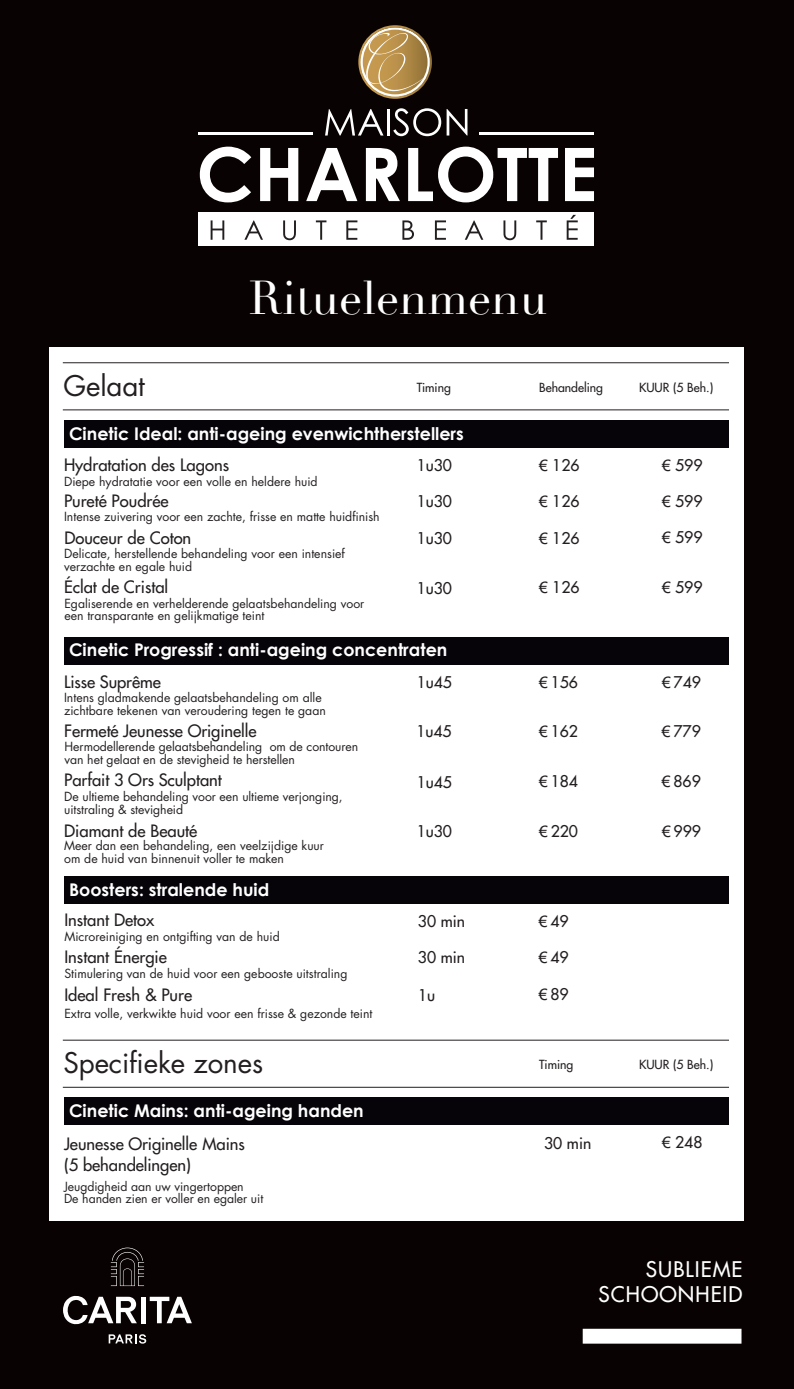
<style>
.page{position:relative;width:794px;height:1389px;background:#080302}
.page>*{position:absolute;margin:0;border:0;box-sizing:border-box;transform-origin:0 0}
.t1{font:46.38px "Didot";color:#fff}
.t2{font:27.65px "Futura";letter-spacing:-.005em;color:#231f20}
.t3{font:21px/25.2px "Futura";letter-spacing:.05em;color:#fff;text-align:right}
.t4{font:700 17.5px "Century Gothic";color:#fff}
.t5{font:16.62px/21px "Futura";color:#231f20}
.t6{font:15.75px "Futura";color:#231f20}
.t7{font:12.25px/12.2px "Futura";color:#231f20}
.t8{font:12.25px "Futura";color:#231f20}
.s1{font-family:"Arial"}
</style>
<div class="page">
<div style="left:50px;top:347px;width:694px;height:873px;background:#fff"></div>
<div style="left:583px;top:1329px;width:158px;height:15px;background:#fff"></div>
<svg style="left:111px;top:1248px;width:33px;height:38px"></svg>
<div style="left:141px;top:1297px;width:5px;height:26px;background:#fff"></div>
<svg style="left:63px;top:1295px;width:74px;height:30px"></svg>
<svg style="left:150px;top:1297px;width:42px;height:26px"></svg>
<svg style="left:109px;top:1334px;width:37px;height:10px"></svg>
<svg style="left:325px;top:109px;width:58px;height:27px"></svg>
<hr style="left:387px;top:109px;width:3px;height:27px;background:#fff">
<svg style="left:393px;top:108px;width:74px;height:28px"></svg>
<svg style="left:200px;top:147px;width:51px;height:55px"></svg>
<svg style="left:260px;top:148px;width:38px;height:53px"></svg>
<svg style="left:306px;top:148px;width:51px;height:53px"></svg>
<svg style="left:366px;top:148px;width:34px;height:53px"></svg>
<svg style="left:408px;top:147px;width:150px;height:55px"></svg>
<svg style="left:565px;top:148px;width:29px;height:53px"></svg>
<div style="left:198px;top:212px;width:395px;height:34px;background:#fff"></div>
<hr style="left:198px;top:132px;width:115px;height:3px;background:#fff">
<hr style="left:479px;top:132px;width:114px;height:3px;background:#fff">
<svg style="left:211px;top:220px;width:13px;height:20px"></svg>
<svg style="left:244px;top:220px;width:19px;height:20px"></svg>
<svg style="left:283px;top:220px;width:13px;height:20px"></svg>
<svg style="left:316px;top:220px;width:10px;height:20px"></svg>
<svg style="left:346px;top:220px;width:11px;height:20px"></svg>
<svg style="left:402px;top:220px;width:12px;height:20px"></svg>
<svg style="left:435px;top:220px;width:11px;height:20px"></svg>
<svg style="left:465px;top:220px;width:18px;height:20px"></svg>
<svg style="left:503px;top:220px;width:13px;height:20px"></svg>
<svg style="left:536px;top:220px;width:11px;height:20px"></svg>
<svg style="left:566px;top:215px;width:12px;height:25px"></svg>
<svg style="left:358px;top:25px;width:74px;height:74px"></svg>
<div style="left:64px;top:637px;width:665px;height:27px;background:#060309"></div>
<div style="left:64px;top:420px;width:665px;height:28px;background:#060309"></div>
<hr style="left:63px;top:409px;width:666px;height:1px;background:#231f20">
<hr style="left:63px;top:362px;width:666px;height:1px;background:#231f20">
<div style="left:64px;top:876px;width:665px;height:27px;background:#060309"></div>
<div style="left:64px;top:1098px;width:665px;height:27px;background:#060309"></div>
<hr style="left:63px;top:1087px;width:666px;height:1px;background:#231f20">
<hr style="left:63px;top:1040px;width:666px;height:1px;background:#231f20">
<h1 class="t1" style="left:249px;top:270px;width:300px">Rituelenmenu</h1>
<h2 class="t2" style="left:63px;top:367px;width:83px">Gelaat</h2>
<p class="t8" style="left:417px;top:379px;width:36px">Timing</p>
<p class="t8" style="left:539px;top:379px;width:65px">Behandeling</p>
<p class="t8" style="left:639px;top:379px;width:76px">KUUR (5 Beh.)</p>
<h3 class="t4" style="left:69px;top:423px;width:396px">Cinetic Ideal: anti-ageing evenwichtherstellers</h3>
<h3 class="t5" style="left:64px;top:454px;width:166px">Hydratation des Lagons</h3>
<p class="t7" style="left:64px;top:475px;width:255px">Diepe hydratatie voor een volle en heldere huid</p>
<p class="t6" style="left:417px;top:455px;width:37px">1u30</p>
<p class="t6" style="left:539px;top:455px;width:42px"><span class="s1">€</span> 126</p>
<p class="t6" style="left:662px;top:455px;width:42px"><span class="s1">€</span> 599</p>
<h3 class="t5" style="left:64px;top:490px;width:106px">Pureté Poudrée</h3>
<p class="t7" style="left:64px;top:510px;width:317px">Intense zuivering voor een zachte, frisse en matte huidfinish</p>
<p class="t6" style="left:417px;top:491px;width:37px">1u30</p>
<p class="t6" style="left:539px;top:491px;width:42px"><span class="s1">€</span> 126</p>
<p class="t6" style="left:662px;top:491px;width:42px"><span class="s1">€</span> 599</p>
<h3 class="t5" style="left:64px;top:527px;width:128px">Douceur de Coton</h3>
<p class="t7" style="left:64px;top:547px;width:282px">Delicate, herstellende behandeling voor een intensief verzachte en egale huid</p>
<p class="t6" style="left:417px;top:528px;width:37px">1u30</p>
<p class="t6" style="left:539px;top:528px;width:42px"><span class="s1">€</span> 126</p>
<p class="t6" style="left:662px;top:527px;width:42px"><span class="s1">€</span> 599</p>
<h3 class="t5" style="left:64px;top:577px;width:106px">Éclat de Cristal</h3>
<p class="t7" style="left:64px;top:597px;width:301px">Egaliserende en verhelderende gelaatsbehandeling voor een transparante en gelijkmatige teint</p>
<p class="t6" style="left:417px;top:578px;width:37px">1u30</p>
<p class="t6" style="left:539px;top:577px;width:42px"><span class="s1">€</span> 126</p>
<p class="t6" style="left:662px;top:577px;width:42px"><span class="s1">€</span> 599</p>
<h3 class="t4" style="left:69px;top:638px;width:380px">Cinetic Progressif : anti-ageing concentraten</h3>
<h3 class="t5" style="left:64px;top:671px;width:98px">Lisse Suprême</h3>
<p class="t6" style="left:417px;top:672px;width:37px">1u45</p>
<p class="t6" style="left:539px;top:672px;width:40px"><span class="s1">€</span> 156</p>
<p class="t6" style="left:662px;top:672px;width:40px"><span class="s1">€</span> 749</p>
<h3 class="t5" style="left:64px;top:720px;width:194px">Fermeté Jeunesse Originelle</h3>
<p class="t7" style="left:65px;top:741px;width:295px">Hermodellerende gelaatsbehandeling om de contouren van het gelaat en de stevigheid te herstellen</p>
<p class="t7" style="left:64px;top:691px;width:263px">Intens gladmakende gelaatsbehandeling om alle zichtbare tekenen van veroudering tegen te gaan</p>
<p class="t6" style="left:416px;top:721px;width:37px">1u45</p>
<p class="t6" style="left:539px;top:721px;width:40px"><span class="s1">€</span> 162</p>
<p class="t6" style="left:662px;top:721px;width:40px"><span class="s1">€</span> 779</p>
<p class="t6" style="left:539px;top:771px;width:40px"><span class="s1">€</span> 184</p>
<h3 class="t5" style="left:64px;top:769px;width:159px">Parfait 3 Ors Sculptant</h3>
<p class="t6" style="left:417px;top:772px;width:37px">1u45</p>
<p class="t7" style="left:64px;top:790px;width:280px">De ultieme behandeling voor een ultieme verjonging, uitstraling &amp; stevigheid</p>
<h3 class="t5" style="left:64px;top:820px;width:135px">Diamant de Beauté</h3>
<p class="t7" style="left:64px;top:840px;width:261px">Meer dan een behandeling, een veelzijdige kuur om de huid van binnenuit voller te maken</p>
<p class="t6" style="left:662px;top:771px;width:40px"><span class="s1">€</span> 869</p>
<p class="t6" style="left:417px;top:821px;width:37px">1u30</p>
<p class="t6" style="left:539px;top:821px;width:40px"><span class="s1">€</span> 220</p>
<p class="t6" style="left:662px;top:821px;width:40px"><span class="s1">€</span> 999</p>
<h3 class="t4" style="left:69px;top:879px;width:202px">Boosters: stralende huid</h3>
<h3 class="t5" style="left:64px;top:910px;width:91px">Instant Detox</h3>
<p class="t7" style="left:64px;top:930px;width:217px">Microreiniging en ontgifting van de huid</p>
<h3 class="t5" style="left:64px;top:946px;width:104px">Instant Énergie</h3>
<p class="t7" style="left:64px;top:968px;width:284px">Stimulering van de huid voor een gebooste uitstraling</p>
<h3 class="t5" style="left:64px;top:984px;width:129px">Ideal Fresh &amp; Pure</h3>
<p class="t7" style="left:64px;top:1007px;width:310px">Extra volle, verkwikte huid voor een frisse &amp; gezonde teint</p>
<p class="t6" style="left:418px;top:911px;width:49px">30 min</p>
<p class="t6" style="left:418px;top:946px;width:49px">30 min</p>
<p class="t6" style="left:539px;top:911px;width:31px"><span class="s1">€</span> 49</p>
<p class="t6" style="left:539px;top:946px;width:31px"><span class="s1">€</span> 49</p>
<p class="t6" style="left:418px;top:985px;width:19px">1u</p>
<p class="t6" style="left:539px;top:984px;width:31px"><span class="s1">€</span> 89</p>
<h2 class="t2" style="left:63px;top:1044px;width:201px">Specifieke zones</h2>
<p class="t8" style="left:539px;top:1056px;width:36px">Timing</p>
<p class="t8" style="left:639px;top:1056px;width:76px">KUUR (5 Beh.)</p>
<h3 class="t4" style="left:69px;top:1100px;width:296px">Cinetic Mains: anti-ageing handen</h3>
<h3 class="t5" style="left:64px;top:1133px;width:182px">Jeunesse Originelle Mains (5 behandelingen)</h3>
<p class="t7" style="left:64px;top:1180px;width:201px">Jeugdigheid aan uw vingertoppen<br>De handen zien er voller en egaler uit</p>
<p class="t6" style="left:544px;top:1133px;width:49px">30 min</p>
<p class="t6" style="left:662px;top:1132px;width:42px"><span class="s1">€</span> 248</p>
<h3 class="t3" style="left:598px;top:1256px;width:145px">SUBLIEME<br>SCHOONHEID</h3>
</div>
